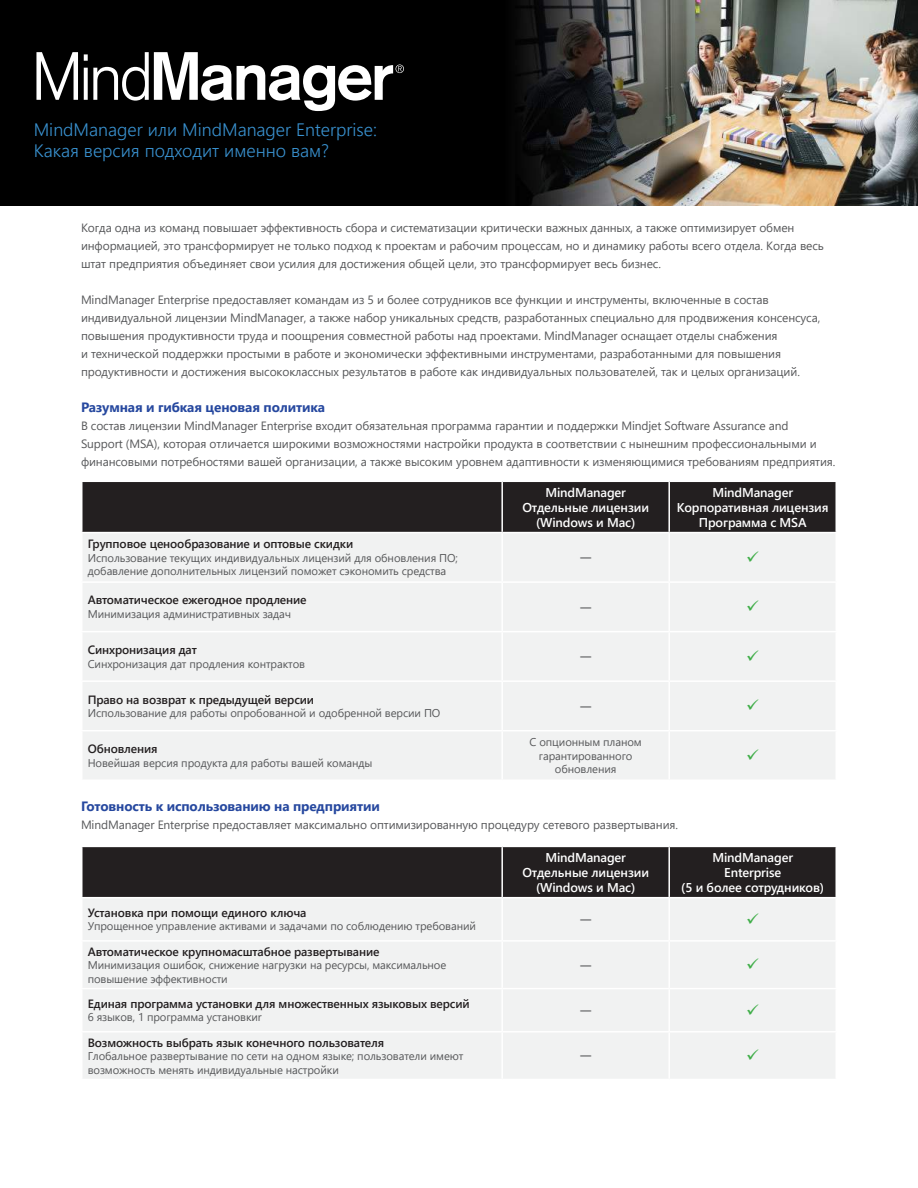
<style>
.page{position:relative;width:918px;height:1188px;background:#fff}
.page>*{position:absolute;margin:0;border:0;box-sizing:border-box;transform-origin:0 0}
.t1{font:300 18px/21.6px "Segoe UI";color:#3991cf}
.t2{font:700 13.5px "Segoe UI";letter-spacing:-.01em;color:#26489f}
.t3{font:13.5px "Akzidenz Grotesk BQ";color:#57585a}
.t4{font:600 12.75px/15px "Segoe UI";letter-spacing:-.01em;color:#fff;text-align:center}
.t5{font:12px/18px "Segoe UI";letter-spacing:-.01em;color:#57585a}
.t6{font:600 12px "Segoe UI";letter-spacing:-.01em;color:#231f20}
.t7{font:11.25px/13.5px "Segoe UI";letter-spacing:-.01em;color:#57585a}
</style>
<div class="page">
<div style="left:82px;top:482px;width:754px;height:50px;background:#231f20"></div>
<div style="left:83px;top:534px;width:752px;height:245px;background:#f1f2f2"></div>
<hr style="left:501px;top:482px;width:2px;height:50px;background:#fff">
<hr style="left:668px;top:482px;width:2px;height:50px;background:#fff">
<hr style="left:501px;top:533px;width:2px;height:48px;background:#fff">
<hr style="left:668px;top:533px;width:2px;height:48px;background:#fff">
<hr style="left:81px;top:581px;width:421px;height:2px;background:#fff">
<hr style="left:502px;top:581px;width:167px;height:2px;background:#fff">
<hr style="left:501px;top:583px;width:2px;height:48px;background:#fff">
<hr style="left:669px;top:581px;width:168px;height:2px;background:#fff">
<hr style="left:668px;top:583px;width:2px;height:48px;background:#fff">
<hr style="left:81px;top:631px;width:421px;height:1px;background:#fff">
<hr style="left:502px;top:631px;width:167px;height:1px;background:#fff">
<hr style="left:501px;top:632px;width:2px;height:48px;background:#fff">
<hr style="left:669px;top:631px;width:168px;height:1px;background:#fff">
<hr style="left:668px;top:632px;width:2px;height:48px;background:#fff">
<hr style="left:81px;top:680px;width:421px;height:2px;background:#fff">
<hr style="left:502px;top:680px;width:167px;height:2px;background:#fff">
<hr style="left:501px;top:682px;width:2px;height:48px;background:#fff">
<hr style="left:669px;top:680px;width:168px;height:2px;background:#fff">
<hr style="left:668px;top:682px;width:2px;height:48px;background:#fff">
<hr style="left:81px;top:730px;width:421px;height:1px;background:#fff">
<hr style="left:502px;top:730px;width:167px;height:1px;background:#fff">
<hr style="left:501px;top:731px;width:2px;height:49px;background:#fff">
<hr style="left:669px;top:730px;width:168px;height:1px;background:#fff">
<hr style="left:668px;top:731px;width:2px;height:49px;background:#fff">
<img style="left:0;top:0;width:918px;height:205px">
<div style="left:82px;top:847px;width:754px;height:50px;background:#231f20"></div>
<div style="left:83px;top:899px;width:752px;height:180px;background:#f1f2f2"></div>
<hr style="left:501px;top:847px;width:2px;height:50px;background:#fff">
<hr style="left:668px;top:847px;width:2px;height:50px;background:#fff">
<hr style="left:501px;top:898px;width:2px;height:42px;background:#fff">
<hr style="left:668px;top:898px;width:2px;height:42px;background:#fff">
<hr style="left:81px;top:940px;width:421px;height:2px;background:#fff">
<hr style="left:502px;top:940px;width:167px;height:2px;background:#fff">
<hr style="left:501px;top:942px;width:2px;height:46px;background:#fff">
<hr style="left:669px;top:940px;width:168px;height:2px;background:#fff">
<hr style="left:668px;top:942px;width:2px;height:46px;background:#fff">
<hr style="left:81px;top:988px;width:421px;height:1px;background:#fff">
<hr style="left:502px;top:988px;width:167px;height:1px;background:#fff">
<hr style="left:501px;top:989px;width:2px;height:42px;background:#fff">
<hr style="left:669px;top:988px;width:168px;height:1px;background:#fff">
<hr style="left:668px;top:989px;width:2px;height:42px;background:#fff">
<hr style="left:81px;top:1031px;width:421px;height:2px;background:#fff">
<hr style="left:502px;top:1031px;width:167px;height:2px;background:#fff">
<hr style="left:501px;top:1033px;width:2px;height:46px;background:#fff">
<hr style="left:669px;top:1031px;width:168px;height:2px;background:#fff">
<hr style="left:668px;top:1033px;width:2px;height:46px;background:#fff">
<svg style="left:36px;top:52px;width:42px;height:48px"></svg>
<svg style="left:84px;top:52px;width:320px;height:59px"></svg>
<svg style="left:747px;top:551px;width:12px;height:11px"></svg>
<svg style="left:747px;top:600px;width:12px;height:11px"></svg>
<svg style="left:747px;top:650px;width:12px;height:11px"></svg>
<svg style="left:747px;top:699px;width:12px;height:11px"></svg>
<svg style="left:747px;top:749px;width:12px;height:11px"></svg>
<svg style="left:747px;top:913px;width:12px;height:11px"></svg>
<svg style="left:747px;top:958px;width:12px;height:11px"></svg>
<svg style="left:747px;top:1004px;width:12px;height:11px"></svg>
<svg style="left:747px;top:1049px;width:12px;height:11px"></svg>
<h1 class="t1" style="left:34px;top:117px;width:345px">MindManager или MindManager Enterprise:<br>Какая версия подходит именно вам?</h1>
<p class="t5" style="left:81px;top:218px;width:744px">Когда одна из команд повышает эффективность сбора и систематизации критически важных данных, а также оптимизирует обмен информацией, это трансформирует не только подход к проектам и рабочим процессам, но и динамику работы всего отдела. Когда весь штат предприятия объединяет свои усилия для достижения общей цели, это трансформирует весь бизнес.</p>
<p class="t5" style="left:81px;top:290px;width:741px">MindManager Enterprise предоставляет командам из 5 и более сотрудников все функции и инструменты, включенные в состав индивидуальной лицензии MindManager, а также набор уникальных средств, разработанных специально для продвижения консенсуса, повышения продуктивности труда и поощрения совместной работы над проектами. MindManager оснащает отделы снабжения<br>и технической поддержки простыми в работе и экономически эффективными инструментами, разработанными для повышения продуктивности и достижения высококлассных результатов в работе как индивидуальных пользователей, так и целых организаций.</p>
<p class="t2" style="left:81px;top:395px;width:246px">Разумная и гибкая ценовая политика</p>
<p class="t5" style="left:81px;top:416px;width:756px">В состав лицензии MindManager Enterprise входит обязательная программа гарантии и поддержки Mindjet Software Assurance and<br>Support (MSA), которая отличается широкими возможностями настройки продукта в соответствии с нынешним профессиональными и финансовыми потребностями вашей организации, а также высоким уровнем адаптивности к изменяющимися требованиям предприятия.</p>
<p class="t4" style="left:522px;top:484px;width:128px">MindManager<br>Отдельные лицензии (Windows и Mac)</p>
<p class="t4" style="left:677px;top:484px;width:153px">MindManager<br>Корпоративная лицензия<br>Программа с MSA</p>
<p class="t6" style="left:88px;top:533px;width:267px">Групповое ценообразование и оптовые скидки</p>
<p class="t7" style="left:88px;top:550px;width:372px">Использование текущих индивидуальных лицензий для обновления ПО; добавление дополнительных лицензий поможет сэкономить средства</p>
<p class="t3" style="left:580px;top:549px;width:14px">—</p>
<p class="t6" style="left:88px;top:589px;width:220px">Автоматическое ежегодное продление</p>
<p class="t7" style="left:88px;top:606px;width:205px">Минимизация административных задач</p>
<p class="t3" style="left:580px;top:599px;width:14px">—</p>
<p class="t6" style="left:88px;top:638px;width:111px">Синхронизация дат</p>
<p class="t7" style="left:88px;top:656px;width:219px">Синхронизация дат продления контрактов</p>
<p class="t6" style="left:88px;top:688px;width:228px">Право на возврат к предыдущей версии</p>
<p class="t7" style="left:88px;top:705px;width:354px">Использование для работы опробованной и одобренной версии ПО</p>
<p class="t6" style="left:88px;top:738px;width:71px">Обновления</p>
<p class="t7" style="left:88px;top:755px;width:286px">Новейшая версия продукта для работы вашей команды</p>
<p class="t3" style="left:580px;top:648px;width:14px">—</p>
<p class="t3" style="left:580px;top:698px;width:14px">—</p>
<p class="t7" style="left:530px;top:734px;width:114px;text-align:center">С опционным планом гарантированного обновления</p>
<p class="t2" style="left:81px;top:794px;width:300px">Готовность к использованию на предприятии</p>
<p class="t5" style="left:81px;top:815px;width:599px">MindManager Enterprise предоставляет максимально оптимизированную процедуру сетевого развертывания.</p>
<p class="t6" style="left:88px;top:901px;width:220px">Установка при помощи единого ключа</p>
<p class="t7" style="left:88px;top:919px;width:390px">Упрощенное управление активами и задачами по соблюдению требований</p>
<p class="t4" style="left:522px;top:849px;width:128px">MindManager<br>Отдельные лицензии (Windows и Mac)</p>
<p class="t4" style="left:681px;top:849px;width:144px">MindManager<br>Enterprise<br>(5 и более сотрудников)</p>
<p class="t3" style="left:580px;top:911px;width:14px">—</p>
<p class="t6" style="left:88px;top:940px;width:293px">Автоматическое крупномасштабное развертывание</p>
<p class="t7" style="left:88px;top:957px;width:360px">Минимизация ошибок, снижение нагрузки на ресурсы, максимальное повышение эффективности</p>
<p class="t3" style="left:580px;top:957px;width:14px">—</p>
<p class="t6" style="left:88px;top:992px;width:384px">Единая программа установки для множественных языковых версий</p>
<p class="t7" style="left:88px;top:1010px;width:176px">6 языков, 1 программа установкиr</p>
<p class="t3" style="left:580px;top:1002px;width:14px">—</p>
<p class="t6" style="left:88px;top:1031px;width:298px">Возможность выбрать язык конечного пользователя</p>
<p class="t7" style="left:88px;top:1048px;width:377px">Глобальное развертывание по сети на одном языке; пользователи имеют возможность менять индивидуальные настройки</p>
<p class="t3" style="left:580px;top:1048px;width:14px">—</p>
</div>
